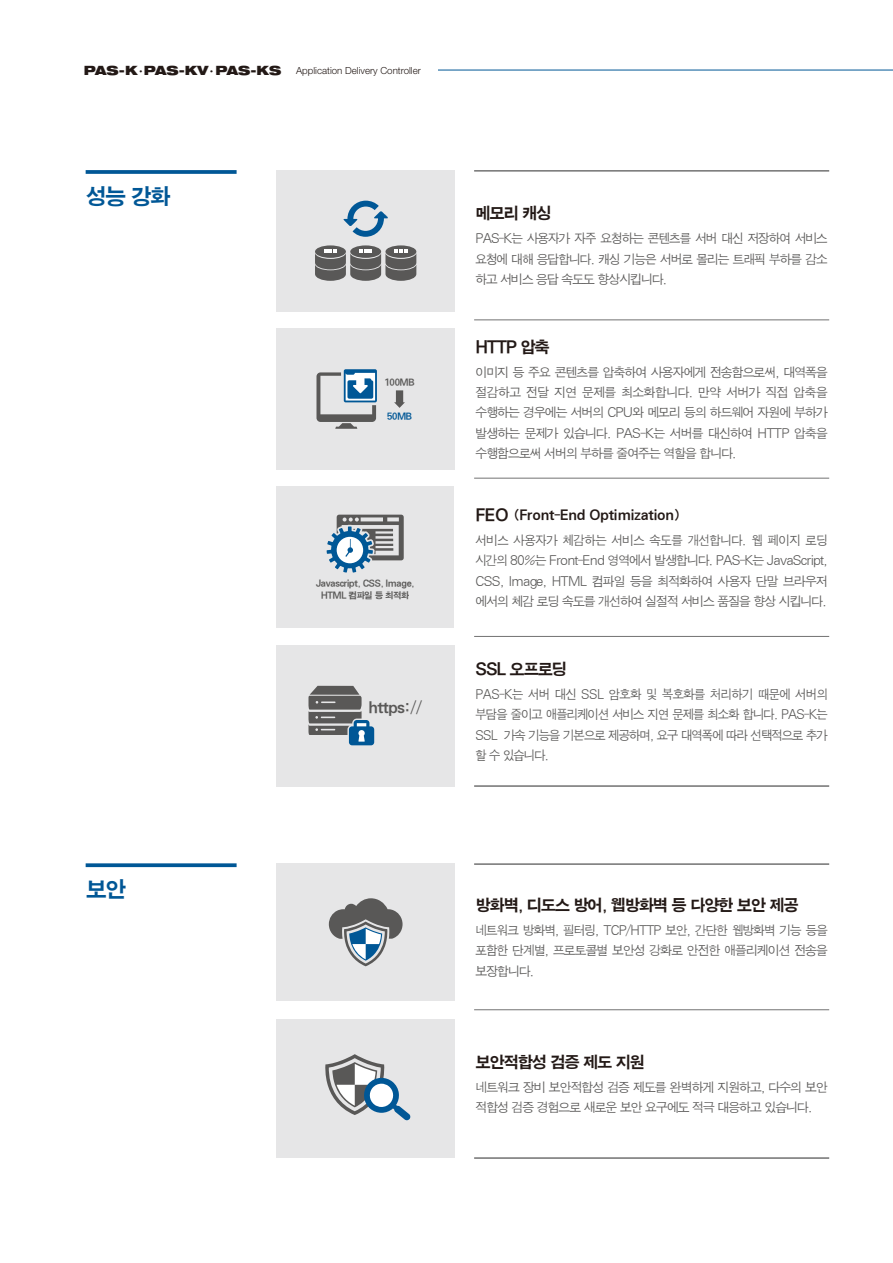
<style>
.page{position:relative;width:893px;height:1263px;background:#fff}
.page>*{position:absolute;margin:0;border:0;box-sizing:border-box;transform-origin:0 0}
.t1{font:22.5px "SMK Gothic Std";color:#005796}
.t2{font:16.5px "SMK Gothic Std";letter-spacing:-.12em;color:#231916}
.t3{font:15px "SMK Gothic Std";letter-spacing:-.1em;color:#595857}
.t4{font:13.5px "SMK Gothic Std";letter-spacing:-.07em;color:#231916}
.t5{font:12.75px/20.2px "SMJ Gothic Std";letter-spacing:-.12em;color:#595857;text-align:justify}
.t6{font:12.75px/20.2px "SMJ Gothic Std";letter-spacing:-.12em;color:#595857;text-align:justify;scale:.95 1}
.t7{font:12.75px/20.2px "SMJ Gothic Std";letter-spacing:-.12em;color:#595857;text-align:justify;scale:.94 1}
.t8{font:12.75px/20.2px "SMJ Gothic Std";letter-spacing:-.12em;color:#595857;text-align:justify;scale:.93 1}
.t9{font:300 9.75px "Helvetica Neue";color:#231916}
.t10{font:9px "SMK Gothic Std";letter-spacing:-.1em;color:#595857}
.t11{font:9px "SMK Gothic Std";color:#005796}
.s1{font-family:"Helvetica 93";font-weight:900;font-stretch:expanded;font-size:12.75px}
.s2{font-weight:700;font-size:12.75px}
.s3{font-size:16.5px}
</style>
<div class="page">
<hr style="left:438px;top:70px;width:455px;height:1px;background:#005796">
<div style="left:276px;top:1019px;width:179px;height:138px;background:#e6e6e7"></div>
<svg style="left:86px;top:170px;width:151px;height:4px"></svg>
<svg style="left:86px;top:863px;width:151px;height:4px"></svg>
<div style="left:276px;top:170px;width:179px;height:141px;background:#e6e6e7"></div>
<svg style="left:343px;top:201px;width:45px;height:36px"></svg>
<svg style="left:315px;top:245px;width:31px;height:13px"></svg>
<svg style="left:350px;top:245px;width:31px;height:13px"></svg>
<svg style="left:385px;top:245px;width:31px;height:13px"></svg>
<svg style="left:315px;top:250px;width:101px;height:31px;background:#7a7978"></svg>
<div style="left:276px;top:328px;width:179px;height:142px;background:#e6e6e7"></div>
<svg style="left:316px;top:369px;width:61px;height:60px"></svg>
<svg style="left:394px;top:390px;width:11px;height:18px"></svg>
<div style="left:276px;top:487px;width:178px;height:141px;background:#e6e6e7"></div>
<svg style="left:327px;top:515px;width:77px;height:58px"></svg>
<div style="left:276px;top:645px;width:179px;height:141px;background:#e6e6e7"></div>
<svg style="left:308px;top:686px;width:66px;height:59px"></svg>
<div style="left:276px;top:863px;width:179px;height:138px;background:#e6e6e7"></div>
<svg style="left:329px;top:898px;width:74px;height:68px"></svg>
<hr style="left:474px;top:320px;width:355px;height:1px;background:#727272">
<hr style="left:474px;top:170px;width:355px;height:2px;background:#727272">
<hr style="left:474px;top:785px;width:355px;height:2px;background:#727272">
<hr style="left:474px;top:478px;width:355px;height:1px;background:#727272">
<hr style="left:474px;top:636px;width:355px;height:1px;background:#727272">
<hr style="left:474px;top:1157px;width:355px;height:2px;background:#727272">
<hr style="left:474px;top:863px;width:355px;height:2px;background:#727272">
<hr style="left:474px;top:1009px;width:355px;height:1px;background:#727272">
<svg style="left:325px;top:1054px;width:86px;height:66px"></svg>
<p class="t9" style="left:84px;top:64px;width:338px"><span class="s1">PAS-K</span><span class="s2">·</span><span class="s1">PAS-KV</span><span class="s2">·</span> <span class="s1">PAS-KS</span> Application Delivery Controller</p>
<p class="t1" style="left:86px;top:185px;width:87px">성능 강화</p>
<p class="t1" style="left:86px;top:878px;width:43px">보안</p>
<p class="t10" style="left:384px;top:377px;width:32px">100MB</p>
<p class="t11" style="left:387px;top:411px;width:27px">50MB</p>
<p class="t10" style="left:316px;top:579px;width:100px">Javascript, CSS, Image,</p>
<p class="t10" style="left:321px;top:591px;width:90px">HTML 컴파일 등 최적화</p>
<p class="t3" style="left:368px;top:699px;width:56px">https://</p>
<p class="t2" style="left:475px;top:205px;width:78px">메모리 캐싱</p>
<p class="t6" style="left:475px;top:229px;width:373px">PAS-K는 사용자가 자주 요청하는 콘텐츠를 서버 대신 저장하여 서비스 요청에 대해 응답합니다. 캐싱 기능은 서버로 몰리는 트래픽 부하를 감소 하고 서비스 응답 속도도 향상시킵니다.</p>
<p class="t2" style="left:475px;top:338px;width:76px">HTTP 압축</p>
<p class="t5" style="left:475px;top:362px;width:355px">이미지 등 주요 콘텐츠를 압축하여 사용자에게 전송함으로써, 대역폭을 절감하고 전달 지연 문제를 최소화합니다. 만약 서버가 직접 압축을 수행하는 경우에는 서버의 CPU와 메모리 등의 하드웨어 자원에 부하가 발생하는 문제가 있습니다. PAS-K는 서버를 대신하여 HTTP 압축을 수행함으로써 서버의 부하를 줄여주는 역할을 합니다.</p>
<p class="t4" style="left:475px;top:508px;width:206px"><span class="s3">FEO</span> (Front-End Optimization)</p>
<p class="t7" style="left:475px;top:531px;width:377px">서비스 사용자가 체감하는 서비스 속도를 개선합니다. 웹 페이지 로딩 시간의 80%는 Front-End 영역에서 발생합니다. PAS-K는 JavaScript, CSS, Image, HTML 컴파일 등을 최적화하여 사용자 단말 브라우저 에서의 체감 로딩 속도를 개선하여 실절적 서비스 품질을 향상 시킵니다.</p>
<p class="t2" style="left:475px;top:661px;width:94px">SSL 오프로딩</p>
<p class="t8" style="left:475px;top:685px;width:381px">PAS-K는 서버 대신 SSL 암호화 및 복호화를 처리하기 때문에 서버의 부담을 줄이고 애플리케이션 서비스 지연 문제를 최소화 합니다. PAS-K는 SSL 가속 기능을 기본으로 제공하며, 요구 대역폭에 따라 선택적으로 추가 할 수 있습니다.</p>
<p class="t2" style="left:475px;top:896px;width:325px">방화벽, 디도스 방어, 웹방화벽 등 다양한 보안 제공</p>
<p class="t6" style="left:475px;top:920px;width:373px">네트워크 방화벽, 필터링, TCP/HTTP 보안, 간단한 웹방화벽 기능 등을 포함한 단계별, 프로토콜별 보안성 강화로 안전한 애플리케이션 전송을 보장합니다.</p>
<p class="t2" style="left:475px;top:1053px;width:172px">보안적합성 검증 제도 지원</p>
<p class="t5" style="left:475px;top:1077px;width:354px">네트워크 장비 보안적합성 검증 제도를 완벽하게 지원하고, 다수의 보안 적합성 검증 경험으로 새로운 보안 요구에도 적극 대응하고 있습니다.</p>
</div>
